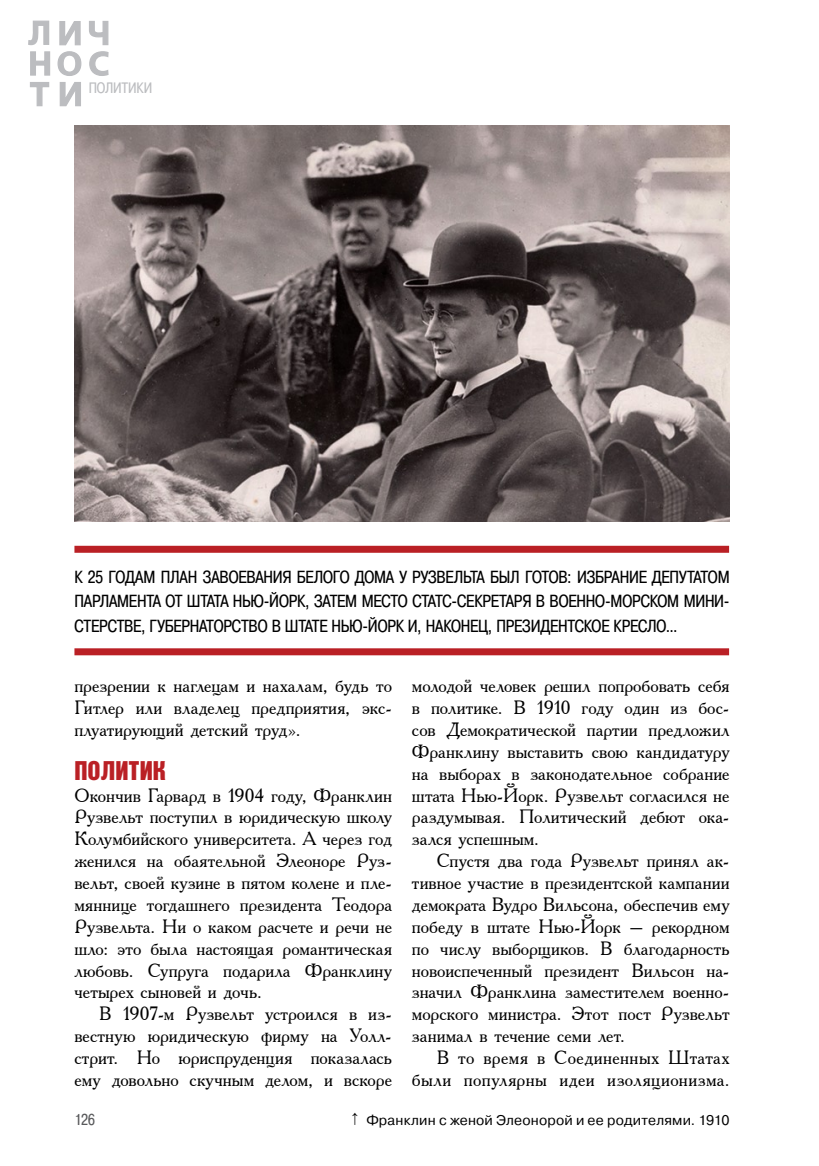
<style>
.page{position:relative;width:819px;height:1166px;background:#fff}
.page>*{position:absolute;margin:0;border:0;box-sizing:border-box;transform-origin:0 0}
.подзаголовок{font:26.25px "Bastion Kontrast Alt C";letter-spacing:.005em;color:#ba2025}
.осн_набор{font:19.25px/21.9px "Academy";letter-spacing:.005em;color:#000;text-align:justify}
.Без_абзаца{font:19.25px/21.9px "Academy";color:#000;text-align:justify}
.врезка_зеленая{font:17.5px "Pragmatica Cond C";letter-spacing:-.005em;color:#000}
.t1{font:15.75px "Pragmatica Cond C";color:#58595b}
.t2{font:15.05px "Pragmatica Cond C";color:#bcbdc0}
.подпись_к_иллюстраци{font:14px "Pragmatica C";letter-spacing:.015em;color:#000}
</style>
<div class="page">
<svg style="left:89px;top:21px;width:20px;height:55px"></svg>
<svg style="left:28px;top:20px;width:23px;height:87px"></svg>
<svg style="left:57px;top:21px;width:25px;height:86px"></svg>
<div style="left:74px;top:648px;width:655px;height:7px;background:#ba2025"></div>
<div style="left:74px;top:546px;width:655px;height:7px;background:#ba2025"></div>
<img style="left:74px;top:126px;width:655px;height:395px">
<p class="t2" style="left:89px;top:79px;width:65px">ПОЛИТИКИ</p>
<p class="врезка_зеленая" style="left:74px;top:567px;width:39px">К 25 годам</p>
<p class="врезка_зеленая" style="left:161px;top:567px;width:10px">план</p>
<p class="врезка_зеленая" style="left:203px;top:567px;width:19px">завоевани</p>
<p class="врезка_зеленая" style="left:282px;top:567px;width:33px">я Белого</p>
<p class="врезка_зеленая" style="left:355px;top:567px;width:11px">дома</p>
<p class="врезка_зеленая" style="left:399px;top:567px;width:135px">у Рузвел ьта был готов</p>
<p class="врезка_зеленая" style="left:567px;top:567px;width:38px">: избрание</p>
<p class="врезка_зеленая" style="left:652px;top:567px;width:45px">депутатом</p>
<p class="врезка_зеленая" style="left:74px;top:591px;width:10px">парламента</p>
<p class="врезка_зеленая" style="left:165px;top:591px;width:31px">от штата</p>
<p class="врезка_зеленая" style="left:233px;top:591px;width:100px">Нью-Йорк, затем</p>
<p class="врезка_зеленая" style="left:362px;top:591px;width:10px">место</p>
<p class="врезка_зеленая" style="left:412px;top:591px;width:9px">статс</p>
<p class="врезка_зеленая" style="left:451px;top:591px;width:15px">-секретар</p>
<p class="врезка_зеленая" style="left:522px;top:591px;width:24px">я ввоенно</p>
<p class="врезка_зеленая" style="left:605px;top:591px;width:16px">-морском</p>
<p class="врезка_зеленая" style="left:683px;top:591px;width:11px">мини</p>
<p class="врезка_зеленая" style="left:724px;top:591px;width:7px">-</p>
<p class="врезка_зеленая" style="left:74px;top:616px;width:10px">стерстве</p>
<p class="врезка_зеленая" style="left:141px;top:616px;width:34px">, губернаторство</p>
<p class="врезка_зеленая" style="left:272px;top:616px;width:9px">вштате</p>
<p class="врезка_зеленая" style="left:331px;top:616px;width:104px">Нью-Йорк и, наконе</p>
<p class="врезка_зеленая" style="left:478px;top:616px;width:63px">ц, президентское</p>
<p class="врезка_зеленая" style="left:613px;top:616px;width:10px">кресло</p>
<p class="врезка_зеленая" style="left:665px;top:616px;width:13px">...</p>
<p class="осн_набор" style="left:74px;top:674px;width:319px">презрении к наглецам и нахалам, будь то Гитлер или владелец предприятия, экс&shy;плуатирующий детский труд».</p>
<p class="подзаголовок" style="left:74px;top:757px;width:93px">ПОЛИТИК</p>
<p class="Без_абзаца" style="left:74px;top:784px;width:319px">Окончив Гарвард в 1904 году, Франклин Рузвельт поступил в юридическую школу Колумбийского университета. А через год женился на обаятельной Элеоноре Руз&shy;вельт, своей кузине в пятом колене и пле&shy;мяннице тогдашнего президента Теодора Рузвельта. Ни о каком расчете и речи не шло: это была настоящая романтическая любовь. Супруга подарила Франклину четырех сыновей и дочь.</p>
<p class="осн_набор" style="left:74px;top:1002px;width:319px;text-indent:25px">В 1907-м Рузвельт устроился в из&shy;вестную юридическую фирму на Уолл&shy;стрит. Но юриспруденция показалась ему довольно скучным делом, и вскоре</p>
<p class="осн_набор" style="left:412px;top:674px;width:319px">молодой человек решил попробовать себя в политике. В 1910 году один из бос&shy;сов Демократической партии предложил Франклину выставить свою кандидатуру на выборах в законодательное собрание штата Нью-Йорк. Рузвельт согласился не раздумывая. Политический дебют ока&shy;зался успешным.</p>
<p class="осн_набор" style="left:412px;top:849px;width:319px;text-indent:25px">Спустя два года Рузвельт принял ак&shy;тивное участие в президентской кампании демократа Вудро Вильсона, обеспечив ему победу в штате Нью-Йорк – рекордном по числу выборщиков. В благодарность новоиспеченный президент Вильсон на&shy;значил Франклина заместителем военно&shy;морского министра. Этот пост Рузвельт занимал в течение семи лет.</p>
<p class="осн_набор" style="left:412px;top:1046px;width:319px;text-align:right">В то время в Соединенных Штатах были популярны идеи изоляционизма.</p>
<p class="t1" style="left:74px;top:1110px;width:22px">126</p>
<p class="подпись_к_иллюстраци" style="left:351px;top:1112px;width:380px"><sup>↑</sup> Франклин с женой Элеонорой и ее родителями. 1910</p>
</div>
